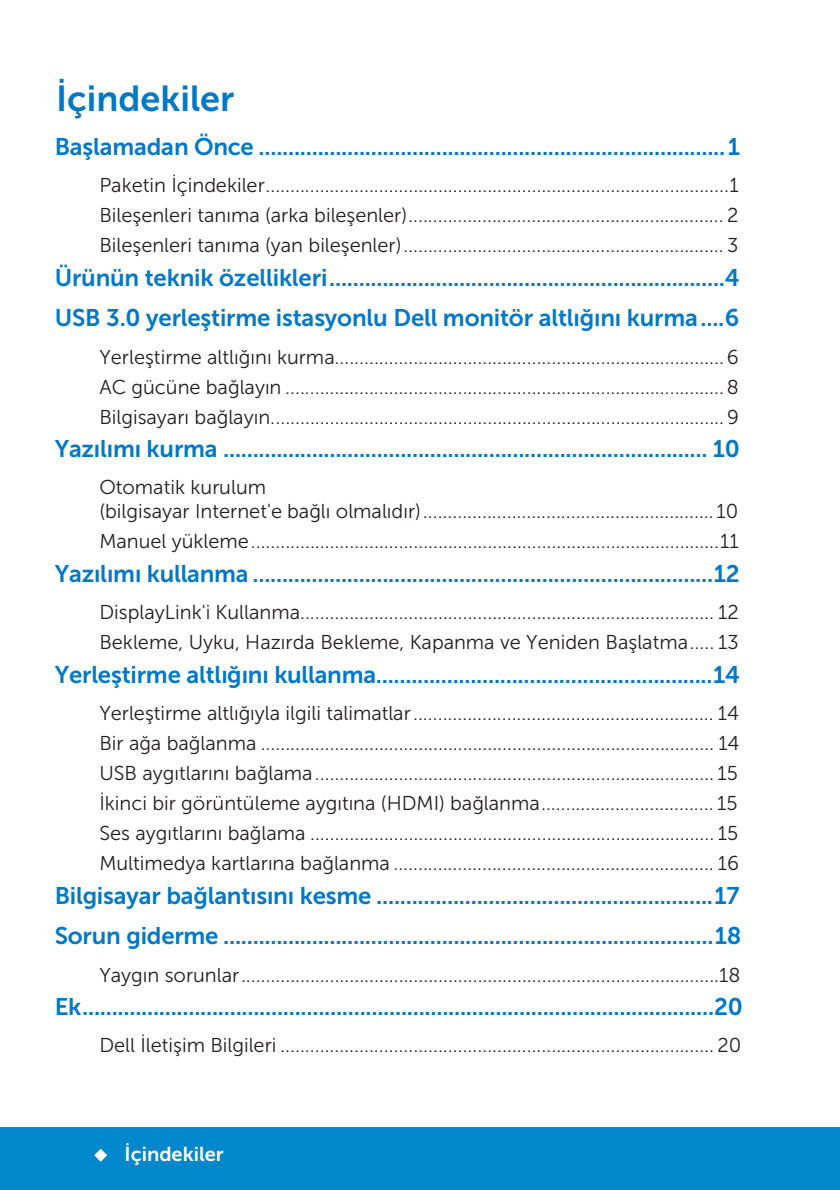
<style>
.page{position:relative;width:840px;height:1190px;background:#fff}
.page>*{position:absolute;margin:0;border:0;box-sizing:border-box;transform-origin:0 0}
.t1{font:36px "Museo Sans For Dell 700";color:#0078c6}
.t2{font:24px/40.8px "Museo Sans For Dell 700";letter-spacing:-.01em;color:#0078c6}
.t3{font:20px/30px "Museo Sans For Dell 300";color:#231f20;text-align:justify}
.t4{font:20px "Museo Sans For Dell 700";color:#fff}
</style>
<div class="page">
<div style="left:0;top:1128px;width:839px;height:62px;background:#0087cc"></div>
<svg style="left:94px;top:1149px;width:13px;height:13px"></svg>
<h1 class="t1" style="left:56px;top:78px;width:180px">İçindekiler</h1>
<p class="t2" style="left:55px;top:126px;width:687px">Başlamadan Önce ............................................................................... 1</p>
<p class="t3" style="left:99px;top:170px;width:641px">Paketin İçindekiler .............................................................................................. 1<br>Bileşenleri tanıma (arka bileşenler) ................................................................ 2<br>Bileşenleri tanıma (yan bileşenler) ................................................................. 3</p>
<p class="t2" style="left:55px;top:257px;width:687px">Ürünün teknik özellikleri ...................................................................4<br>USB 3.0 yerleştirme istasyonlu Dell monitör altlığını kurma .... 6</p>
<p class="t3" style="left:99px;top:342px;width:641px">Yerleştirme altlığını kurma ............................................................................... 6<br>AC gücüne bağlayın ......................................................................................... 8<br>Bilgisayarı bağlayın. ........................................................................................... 9</p>
<p class="t2" style="left:55px;top:429px;width:687px">Yazılımı kurma .................................................................................. 10</p>
<p class="t3" style="left:99px;top:476px;width:641px;line-height:24px">Otomatik kurulum<br>(bilgisayar Internet'e bağlı olmalıdır) ........................................................... 10</p>
<p class="t3" style="left:99px;top:527px;width:641px">Manuel yükleme ............................................................................................... 11</p>
<p class="t2" style="left:55px;top:553px;width:687px">Yazılımı kullanma .............................................................................. 12</p>
<p class="t3" style="left:99px;top:597px;width:641px">DisplayLink'i Kullanma.................................................................................... 12<br>Bekleme, Uyku, Hazırda Bekleme, Kapanma ve Yeniden Başlatma ..... 13</p>
<p class="t2" style="left:55px;top:654px;width:687px">Yerleştirme altlığını kullanma......................................................... 14</p>
<p class="t3" style="left:99px;top:698px;width:642px">Yerleştirme altlığıyla ilgili talimatlar ............................................................. 14<br>Bir ağa bağlanma ............................................................................................ 14<br>USB aygıtlarını bağlama ................................................................................. 15<br>İkinci bir görüntüleme aygıtına (HDMI) bağlanma ................................... 15<br>Ses aygıtlarını bağlama .................................................................................. 15<br>Multimedya kartlarına bağlanma ................................................................. 16</p>
<p class="t2" style="left:55px;top:875px;width:688px">Bilgisayar bağlantısını kesme ......................................................... 17<br>Sorun giderme ................................................................................... 18</p>
<p class="t3" style="left:99px;top:960px;width:643px">Yaygın sorunlar .................................................................................................18</p>
<p class="t2" style="left:55px;top:987px;width:690px">Ek ........................................................................................................... 20</p>
<p class="t3" style="left:99px;top:1031px;width:643px">Dell İletişim Bilgileri ........................................................................................ 20</p>
<p class="t4" style="left:125px;top:1143px;width:101px">İçindekiler</p>
</div>
